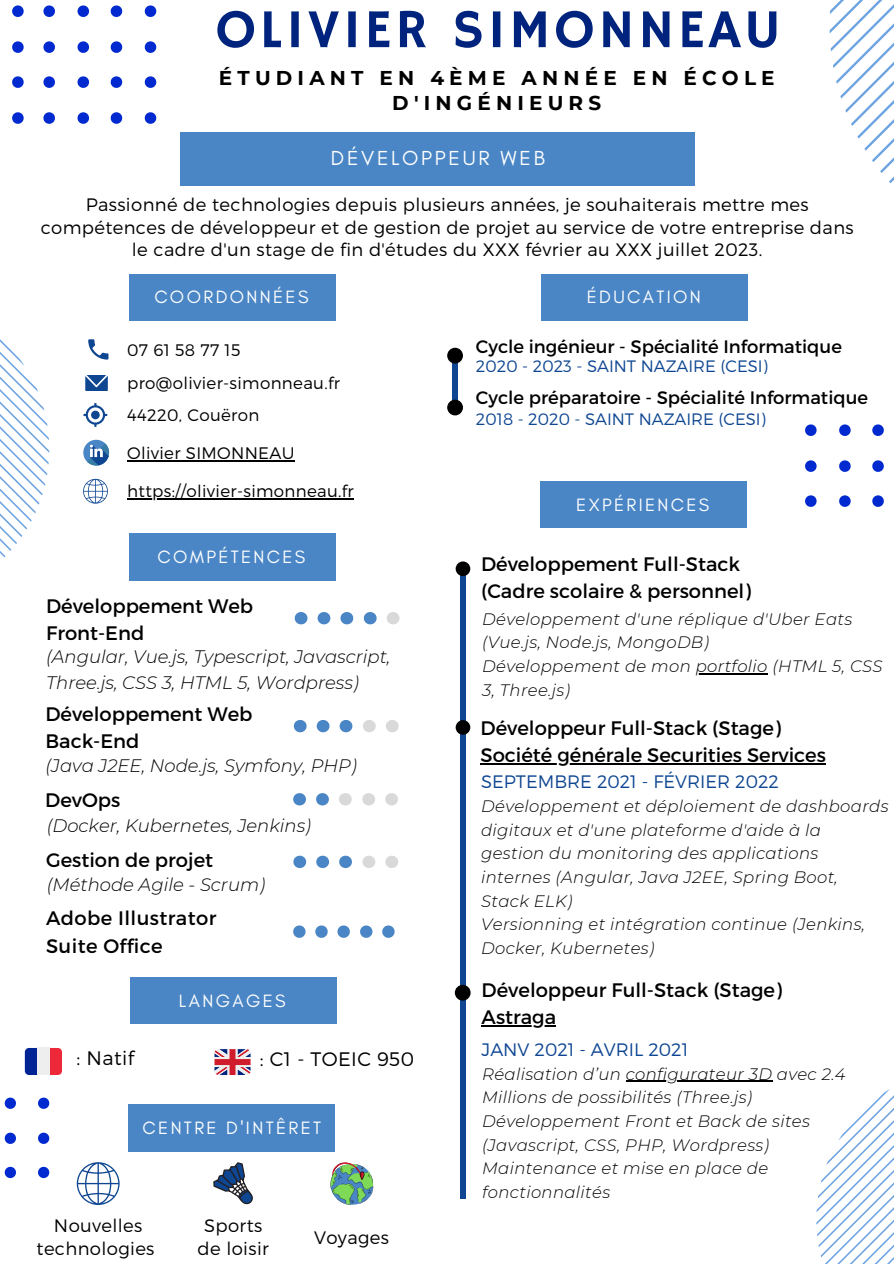
<style>
.page{position:relative;width:894px;height:1264px;background:#fff}
.page>*{position:absolute;margin:0;border:0;box-sizing:border-box;transform-origin:0 0}
.t1{font:54.9px "Hammersmith One";letter-spacing:.06em;color:#00247d}
.t2{font:20.7px "Glacial Indifference";letter-spacing:.13em;color:#fff}
.t3{font:700 19.95px/24.8px "Montserrat";letter-spacing:.26em;color:#000;text-align:center}
.t4{font:19.5px/27px "Montserrat";color:#000}
.t5{font:19.5px/28.2px "Montserrat";letter-spacing:.02em;color:#000}
.t6{font:300 19.5px "Montserrat";letter-spacing:.02em;color:#000}
.t7{font:18.15px "Glacial Indifference";letter-spacing:.13em;color:#fff}
.t8{font:300 18px/22.5px "Montserrat";letter-spacing:.02em;color:#000;text-align:center}
.t9{font:italic 300 18px/26px "Montserrat";color:#000}
.t10{font:18px "Montserrat";color:#000}
.t11{font:300 18px "Montserrat";color:#0e4692}
.t12{font:300 16.65px/32.8px "Montserrat";letter-spacing:.02em;color:#000}
.t13{font:italic 300 16.5px/23.7px "Montserrat";letter-spacing:.02em;color:#000}
.t14{font:300 16.5px "Montserrat";color:#0e4692}
</style>
<div class="page">
<svg style="left:829px;top:0;width:64px;height:183px"></svg>
<div style="left:180px;top:132px;width:515px;height:53px;background:#4a86c5"></div>
<div style="left:129px;top:274px;width:206px;height:46px;background:#4a86c5"></div>
<div style="left:541px;top:274px;width:206px;height:46px;background:#4a86c5"></div>
<div style="left:540px;top:481px;width:206px;height:46px;background:#4a86c5"></div>
<svg style="left:43px;top:5px;width:12px;height:12px"></svg>
<svg style="left:43px;top:41px;width:12px;height:12px"></svg>
<svg style="left:43px;top:76px;width:12px;height:12px"></svg>
<svg style="left:43px;top:112px;width:12px;height:12px"></svg>
<svg style="left:77px;top:5px;width:12px;height:12px"></svg>
<svg style="left:77px;top:41px;width:12px;height:12px"></svg>
<svg style="left:77px;top:76px;width:12px;height:12px"></svg>
<svg style="left:77px;top:112px;width:12px;height:12px"></svg>
<svg style="left:111px;top:5px;width:11px;height:12px"></svg>
<svg style="left:111px;top:41px;width:11px;height:12px"></svg>
<svg style="left:111px;top:76px;width:11px;height:12px"></svg>
<svg style="left:111px;top:112px;width:11px;height:12px"></svg>
<svg style="left:145px;top:5px;width:11px;height:12px"></svg>
<svg style="left:145px;top:41px;width:11px;height:12px"></svg>
<svg style="left:145px;top:76px;width:11px;height:12px"></svg>
<svg style="left:145px;top:112px;width:11px;height:12px"></svg>
<svg style="left:12px;top:5px;width:12px;height:12px"></svg>
<svg style="left:12px;top:41px;width:12px;height:12px"></svg>
<svg style="left:12px;top:76px;width:12px;height:12px"></svg>
<svg style="left:12px;top:112px;width:12px;height:12px"></svg>
<svg style="left:816px;top:1089px;width:77px;height:174px"></svg>
<svg style="left:805px;top:424px;width:11px;height:12px"></svg>
<svg style="left:805px;top:460px;width:11px;height:12px"></svg>
<svg style="left:805px;top:495px;width:11px;height:12px"></svg>
<svg style="left:839px;top:424px;width:11px;height:12px"></svg>
<svg style="left:839px;top:460px;width:11px;height:12px"></svg>
<svg style="left:839px;top:495px;width:11px;height:12px"></svg>
<svg style="left:872px;top:424px;width:11px;height:12px"></svg>
<svg style="left:872px;top:460px;width:11px;height:12px"></svg>
<svg style="left:872px;top:495px;width:11px;height:12px"></svg>
<svg style="left:0;top:339px;width:49px;height:218px"></svg>
<svg style="left:5px;top:1097px;width:11px;height:11px"></svg>
<svg style="left:5px;top:1132px;width:11px;height:11px"></svg>
<svg style="left:5px;top:1166px;width:11px;height:12px"></svg>
<svg style="left:38px;top:1097px;width:11px;height:11px"></svg>
<svg style="left:38px;top:1132px;width:11px;height:11px"></svg>
<svg style="left:38px;top:1166px;width:11px;height:12px"></svg>
<svg style="left:88px;top:339px;width:20px;height:20px"></svg>
<svg style="left:85px;top:375px;width:23px;height:16px"></svg>
<svg style="left:83px;top:403px;width:24px;height:24px"></svg>
<div style="left:83px;top:440px;width:26px;height:25px;background:#4a86c5;border-radius:50%"></div>
<svg style="left:87px;top:443px;width:23px;height:23px"></svg>
<svg style="left:83px;top:479px;width:25px;height:24px"></svg>
<hr style="left:127px;top:460px;width:168px;height:1px;background:#000">
<hr style="left:127px;top:498px;width:227px;height:1px;background:#000">
<div style="left:452px;top:355px;width:6px;height:57px;background:#0e4692"></div>
<div style="left:447px;top:348px;width:16px;height:15px;background:#000;border-radius:50%"></div>
<div style="left:447px;top:399px;width:16px;height:16px;background:#000;border-radius:50%"></div>
<div style="left:460px;top:569px;width:5px;height:629px;background:#0e4692"></div>
<div style="left:454px;top:984px;width:16px;height:16px;background:#000;border-radius:50%"></div>
<div style="left:455px;top:720px;width:15px;height:14px;background:#000;border-radius:50%"></div>
<hr style="left:481px;top:1025px;width:75px;height:1px;background:#000">
<hr style="left:625px;top:1080px;width:147px;height:1px;background:#000">
<hr style="left:480px;top:763px;width:345px;height:1px;background:#000">
<svg style="left:294px;top:612px;width:13px;height:12px"></svg>
<svg style="left:317px;top:612px;width:13px;height:12px"></svg>
<svg style="left:340px;top:612px;width:13px;height:12px"></svg>
<svg style="left:364px;top:612px;width:12px;height:12px"></svg>
<svg style="left:387px;top:612px;width:12px;height:12px"></svg>
<svg style="left:294px;top:720px;width:12px;height:12px"></svg>
<svg style="left:316px;top:720px;width:13px;height:12px"></svg>
<svg style="left:339px;top:720px;width:13px;height:12px"></svg>
<svg style="left:363px;top:720px;width:12px;height:12px"></svg>
<svg style="left:386px;top:720px;width:12px;height:12px"></svg>
<svg style="left:293px;top:855px;width:13px;height:13px"></svg>
<svg style="left:316px;top:855px;width:13px;height:13px"></svg>
<svg style="left:339px;top:855px;width:13px;height:13px"></svg>
<svg style="left:362px;top:855px;width:13px;height:13px"></svg>
<svg style="left:385px;top:855px;width:13px;height:13px"></svg>
<svg style="left:293px;top:925px;width:12px;height:12px"></svg>
<svg style="left:315px;top:925px;width:12px;height:12px"></svg>
<svg style="left:337px;top:925px;width:13px;height:12px"></svg>
<svg style="left:360px;top:925px;width:12px;height:12px"></svg>
<svg style="left:382px;top:925px;width:12px;height:12px"></svg>
<svg style="left:293px;top:793px;width:13px;height:12px"></svg>
<svg style="left:316px;top:793px;width:13px;height:12px"></svg>
<svg style="left:339px;top:793px;width:12px;height:12px"></svg>
<svg style="left:362px;top:793px;width:13px;height:12px"></svg>
<svg style="left:385px;top:793px;width:13px;height:12px"></svg>
<div style="left:129px;top:534px;width:206px;height:46px;background:#4a86c5"></div>
<div style="left:130px;top:977px;width:206px;height:46px;background:#4a86c5"></div>
<svg style="left:50px;top:1048px;width:12px;height:26px"></svg>
<svg style="left:25px;top:1048px;width:12px;height:26px"></svg>
<div style="left:37px;top:1047px;width:13px;height:27px;background:#eee"></div>
<svg style="left:214px;top:1049px;width:36px;height:25px"></svg>
<div style="left:129px;top:1104px;width:206px;height:47px;background:#4a86c5"></div>
<svg style="left:77px;top:1162px;width:43px;height:42px"></svg>
<svg style="left:213px;top:1162px;width:40px;height:42px"></svg>
<svg style="left:330px;top:1162px;width:43px;height:42px"></svg>
<div style="left:455px;top:561px;width:15px;height:15px;background:#000;border-radius:50%"></div>
<hr style="left:695px;top:673px;width:72px;height:1px;background:#000">
<h1 class="t1" style="left:215px;top:-2px;width:567px">OLIVIER SIMONNEAU</h1>
<p class="t3" style="left:219px;top:66px;width:557px">ÉTUDIANT EN 4ÈME ANNÉE EN ÉCOLE<br>D'INGÉNIEURS</p>
<p class="t2" style="left:331px;top:145px;width:215px">DÉVELOPPEUR WEB</p>
<p class="t8" style="left:41px;top:192px;width:814px">Passionné de technologies depuis plusieurs années, je souhaiterais mettre mes compétences de développeur et de gestion de projet au service de votre entreprise dans le cadre d'un stage de fin d'études du XXX février au XXX juillet 2023.</p>
<p class="t7" style="left:154px;top:286px;width:156px">COORDONNÉES</p>
<p class="t7" style="left:586px;top:286px;width:115px">ÉDUCATION</p>
<p class="t12" style="left:127px;top:332px;width:214px">07 61 58 77 15 pro@olivier-simonneau.fr<br>44220, Couëron</p>
<p class="t12" style="left:127px;top:436px;width:169px">Olivier SIMONNEAU</p>
<p class="t12" style="left:127px;top:474px;width:228px">https://olivier-simonneau.fr</p>
<p class="t7" style="left:157px;top:545px;width:149px">COMPÉTENCES</p>
<p class="t4" style="left:46px;top:591px;width:208px">Développement Web<br>Front-End</p>
<p class="t9" style="left:46px;top:644px;width:346px">(Angular, Vue.js, Typescript, Javascript,<br>Three.js, CSS 3, HTML 5, Wordpress)</p>
<p class="t4" style="left:45px;top:699px;width:208px">Développement Web<br>Back-End</p>
<p class="t9" style="left:45px;top:752px;width:313px">(Java J2EE, Node.js, Symfony, PHP)</p>
<p class="t4" style="left:45px;top:785px;width:77px">DevOps</p>
<p class="t9" style="left:47px;top:812px;width:266px">(Docker, Kubernetes, Jenkins)</p>
<p class="t4" style="left:46px;top:845px;width:168px">Gestion de projet</p>
<p class="t9" style="left:47px;top:872px;width:220px">(Méthode Agile - Scrum)</p>
<p class="t5" style="left:46px;top:902px;width:172px">Adobe Illustrator<br>Suite Office</p>
<p class="t6" style="left:77px;top:1045px;width:59px">: Natif</p>
<p class="t7" style="left:179px;top:989px;width:108px">LANGAGES</p>
<p class="t6" style="left:260px;top:1046px;width:155px">: C1 - TOEIC 950</p>
<p class="t7" style="left:142px;top:1116px;width:180px">CENTRE D'INTÊRET</p>
<p class="t8" style="left:37px;top:1213px;width:119px">Nouvelles technologies</p>
<p class="t8" style="left:197px;top:1213px;width:73px">Sports de loisir</p>
<p class="t8" style="left:314px;top:1224px;width:76px">Voyages</p>
<p class="t10" style="left:476px;top:335px;width:367px">Cycle ingénieur - Spécialité Informatique</p>
<p class="t14" style="left:476px;top:355px;width:293px">2020 - 2023 - SAINT NAZAIRE (CESI)</p>
<p class="t10" style="left:476px;top:386px;width:393px">Cycle préparatoire - Spécialité Informatique</p>
<p class="t14" style="left:476px;top:408px;width:291px">2018 - 2020 - SAINT NAZAIRE (CESI)</p>
<p class="t7" style="left:576px;top:493px;width:135px">EXPÉRIENCES</p>
<p class="t4" style="left:481px;top:549px;width:271px">Développement Full-Stack (Cadre scolaire &amp; personnel)</p>
<p class="t13" style="left:482px;top:606px;width:402px">Développement d'une réplique d'Uber Eats (Vue.js, Node.js, MongoDB)<br>Développement de mon portfolio (HTML 5, CSS<br>3, Three.js)</p>
<p class="t4" style="left:480px;top:713px;width:347px">Développeur Full-Stack (Stage)<br>Société générale Securities Services</p>
<p class="t13" style="left:481px;top:794px;width:409px">Développement et déploiement de dashboards digitaux et d'une plateforme d'aide à la<br>gestion du monitoring des applications internes (Angular, Java J2EE, Spring Boot, Stack ELK)<br>Versionning et intégration continue (Jenkins, Docker, Kubernetes)</p>
<p class="t11" style="left:481px;top:770px;width:299px">SEPTEMBRE 2021 - FÉVRIER 2022</p>
<p class="t4" style="left:481px;top:975px;width:301px">Développeur Full-Stack (Stage)<br>Astraga</p>
<p class="t13" style="left:482px;top:1061px;width:365px">Réalisation d’un configurateur 3D avec 2.4<br>Millions de possibilités (Three.js)<br>Développement Front et Back de sites (Javascript, CSS, PHP, Wordpress)<br>Maintenance et mise en place de fonctionnalités</p>
<p class="t11" style="left:481px;top:1038px;width:208px">JANV 2021 - AVRIL 2021</p>
</div>
